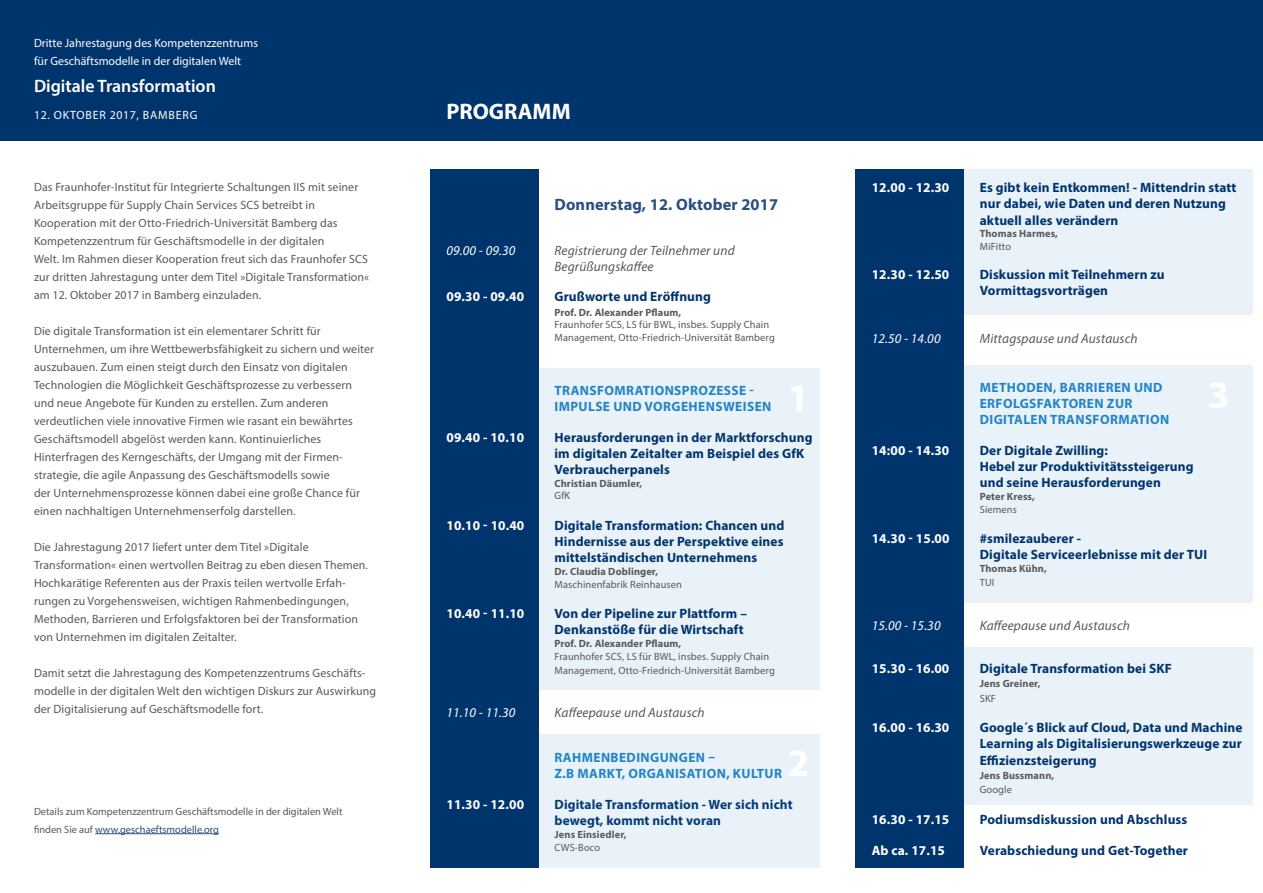
<style>
.page{position:relative;width:1263px;height:893px;background:#fff}
.page>*{position:absolute;margin:0;border:0;box-sizing:border-box;transform-origin:0 0}
.t1{font:700 39px "Myriad Pro";color:#fff}
.t2{font:700 22.5px "Myriad Pro";color:#fff}
.t3{font:600 18px "Myriad Pro";color:#fff}
.t4{font:700 16.5px "Myriad Pro";letter-spacing:.01em;color:#2a4d83}
.t5{font:700 13.5px/16.2px "Myriad Pro";letter-spacing:.01em;color:#00346d}
.t6{font:700 13.5px/16.2px "Myriad Pro";letter-spacing:.03em;color:#2484c6}
.t7{font:700 13.5px "Myriad Pro";letter-spacing:.01em;color:#fff}
.t8{font:italic 13.5px/16.2px "Myriad Pro";letter-spacing:.01em;color:#58595b}
.t9{font:italic 13.5px "Myriad Pro";letter-spacing:.01em;color:#fff}
.t10{font:12px/18px "Myriad Pro";letter-spacing:.01em;color:#58595b}
.t11{font:12px/18px "Myriad Pro";color:#fff}
.t12{font:12px "Myriad Pro";letter-spacing:.07em;color:#fff}
.t13{font:10.5px/18px "Myriad Pro";letter-spacing:.01em;color:#58595b}
.t14{font:700 10.5px "Myriad Pro";letter-spacing:.01em;color:#58595b}
.s1{color:#2a4d83}
</style>
<div class="page">
<div style="left:0;top:0;width:1263px;height:140px;background:#00346d"></div>
<hr style="left:95px;top:833px;width:124px;height:1px;background:#2a4d83">
<div style="left:430px;top:170px;width:108px;height:698px;background:#00346d"></div>
<div style="left:538px;top:368px;width:282px;height:322px;background:#e9f2f9"></div>
<div style="left:964px;top:170px;width:289px;height:145px;background:#e9f2f9"></div>
<div style="left:855px;top:170px;width:109px;height:698px;background:#00346d"></div>
<div style="left:538px;top:734px;width:282px;height:134px;background:#e9f2f9"></div>
<div style="left:964px;top:365px;width:289px;height:238px;background:#e9f2f9"></div>
<div style="left:964px;top:647px;width:289px;height:158px;background:#e9f2f9"></div>
<p class="t11" style="left:34px;top:34px;width:226px">Dritte Jahrestagung des Kompetenzzentrums für Geschäftsmodelle in der digitalen Welt</p>
<h3 class="t3" style="left:34px;top:75px;width:183px">Digitale Transformation</h3>
<p class="t12" style="left:34px;top:108px;width:165px">12. OKTOBER 2017, BAMBERG</p>
<p class="t10" style="left:34px;top:178px;width:337px">Das Fraunhofer-Institut für Integrierte Schaltungen IIS mit seiner Arbeitsgruppe für Supply Chain Services SCS betreibt in Kooperation mit der Otto-Friedrich-Universität Bamberg das Kompetenzzentrum für Geschäftsmodelle in der digitalen<br>Welt. Im Rahmen dieser Kooperation freut sich das Fraunhofer SCS zur dritten Jahrestagung unter dem Titel »Digitale Transformation« am 12. Oktober 2017 in Bamberg einzuladen.</p>
<p class="t10" style="left:34px;top:322px;width:342px">Die digitale Transformation ist ein elementarer Schritt für Unternehmen, um ihre Wettbewerbsfähigkeit zu sichern und weiter auszubauen. Zum einen steigt durch den Einsatz von digitalen Technologien die Möglichkeit Geschäftsprozesse zu verbessern und neue Angebote für Kunden zu erstellen. Zum anderen verdeutlichen viele innovative Firmen wie rasant ein bewährtes Geschäftsmodell abgelöst werden kann. Kontinuierliches Hinterfragen des Kerngeschäfts, der Umgang mit der Firmen&shy;strategie, die agile Anpassung des Geschäftsmodells sowie<br>der Unternehmensprozesse können dabei eine große Chance für einen nachhaltigen Unternehmenserfolg darstellen.</p>
<p class="t10" style="left:34px;top:538px;width:336px">Die Jahrestagung 2017 liefert unter dem Titel »Digitale Transformation« einen wertvollen Beitrag zu eben diesen Themen.<br>Hochkarätige Referenten aus der Praxis teilen wertvolle Erfah&shy;rungen zu Vorgehensweisen, wichtigen Rahmenbedingungen, Methoden, Barrieren und Erfolgsfaktoren bei der Transformation von Unternehmen im digitalen Zeitalter.</p>
<p class="t10" style="left:34px;top:664px;width:344px">Damit setzt die Jahrestagung des Kompetenzzentrums Geschäfts&shy;modelle in der digitalen Welt den wichtigen Diskurs zur Auswirkung der Digitalisierung auf Geschäftsmodelle fort.</p>
<p class="t13" style="left:34px;top:802px;width:310px">Details zum Kompetenzzentrum Geschäftsmodelle in der digitalen Welt finden Sie auf <span class="s1">www.geschaeftsmodelle.org</span></p>
<h2 class="t2" style="left:446px;top:97px;width:126px">PROGRAMM</h2>
<h3 class="t4" style="left:554px;top:193px;width:225px">Donnerstag, 12. Oktober 2017</h3>
<p class="t9" style="left:446px;top:242px;width:70px">09.00 - 09.30</p>
<p class="t8" style="left:554px;top:242px;width:182px">Registrierung der Teilnehmer und<br>Begrüßungskaffee</p>
<p class="t7" style="left:446px;top:288px;width:79px">09.30 - 09.40</p>
<p class="t5" style="left:554px;top:288px;width:158px">Grußworte und Eröffnung</p>
<p class="t14" style="left:554px;top:305px;width:128px">Prof. Dr. Alexander Pflaum,</p>
<p class="t13" style="left:554px;top:318px;width:222px;line-height:12.6px">Fraunhofer SCS, LS für BWL, insbes. Supply Chain<br>Management, Otto-Friedrich-Universität Bamberg</p>
<p class="t6" style="left:554px;top:382px;width:218px">TRANSFOMRATIONSPROZESSE -<br>IMPULSE UND VORGEHENSWEISEN</p>
<h1 class="t1" style="left:787px;top:373px;width:23px">1</h1>
<p class="t7" style="left:446px;top:428px;width:79px">09.40 - 10.10</p>
<p class="t5" style="left:554px;top:429px;width:259px">Herausforderungen in der Marktforschung im digitalen Zeitalter am Beispiel des GfK<br>Verbraucherpanels</p>
<p class="t14" style="left:554px;top:476px;width:89px">Christian Däumler,</p>
<p class="t13" style="left:554px;top:487px;width:17px">GfK</p>
<p class="t7" style="left:446px;top:517px;width:79px">10.10 - 10.40</p>
<p class="t5" style="left:554px;top:517px;width:231px;text-align:justify">Digitale Transformation: Chancen und Hindernisse aus der Perspektive eines mittelständischen Unternehmens</p>
<p class="t14" style="left:554px;top:565px;width:105px">Dr. Claudia Doblinger,</p>
<p class="t13" style="left:554px;top:575px;width:129px">Maschinenfabrik Reinhausen</p>
<p class="t7" style="left:446px;top:605px;width:79px">10.40 - 11.10</p>
<p class="t5" style="left:554px;top:605px;width:194px">Von der Pipeline zur Plattform –<br>Denkanstöße für die Wirtschaft</p>
<p class="t14" style="left:554px;top:637px;width:128px">Prof. Dr. Alexander Pflaum,</p>
<p class="t13" style="left:554px;top:649px;width:222px;line-height:14.4px">Fraunhofer SCS, LS für BWL, insbes. Supply Chain<br>Management, Otto-Friedrich-Universität Bamberg</p>
<p class="t9" style="left:446px;top:704px;width:70px">11.10 - 11.30</p>
<p class="t8" style="left:554px;top:704px;width:152px">Kaffeepause und Austausch</p>
<p class="t6" style="left:554px;top:749px;width:229px">RAHMENBEDINGUNGEN –<br>Z.B MARKT, ORGANISATION, KULTUR</p>
<p class="t7" style="left:446px;top:796px;width:79px">11.30 - 12.00</p>
<p class="t5" style="left:554px;top:796px;width:240px">Digitale Transformation - Wer sich nicht bewegt, kommt nicht voran</p>
<p class="t14" style="left:554px;top:827px;width:73px">Jens Einsiedler,</p>
<p class="t13" style="left:554px;top:838px;width:47px">CWS-Boco</p>
<h1 class="t1" style="left:787px;top:738px;width:23px">2</h1>
<p class="t7" style="left:872px;top:179px;width:79px">12.00 - 12.30</p>
<p class="t5" style="left:980px;top:179px;width:258px">Es gibt kein Entkommen! - Mittendrin statt nur dabei, wie Daten und deren Nutzung aktuell alles verändern</p>
<p class="t14" style="left:980px;top:227px;width:80px">Thomas Harmes,</p>
<p class="t13" style="left:980px;top:237px;width:33px">MiFitto</p>
<p class="t7" style="left:872px;top:265px;width:79px">12.30 - 12.50</p>
<p class="t5" style="left:980px;top:265px;width:186px">Diskussion mit Teilnehmern zu<br>Vormittagsvorträgen</p>
<p class="t9" style="left:872px;top:331px;width:70px">12.50 - 14.00</p>
<p class="t8" style="left:980px;top:331px;width:159px">Mittagspause und Austausch</p>
<p class="t6" style="left:980px;top:379px;width:191px">METHODEN, BARRIEREN UND<br>ERFOLGSFAKTOREN ZUR<br>DIGITALEN TRANSFORMATION</p>
<p class="t7" style="left:872px;top:442px;width:79px">14:00 - 14.30</p>
<p class="t5" style="left:980px;top:442px;width:215px">Der Digitale Zwilling:<br>Hebel zur Produktivitätssteigerung und seine Herausforderungen</p>
<p class="t14" style="left:980px;top:490px;width:57px">Peter Kress,</p>
<p class="t13" style="left:980px;top:500px;width:39px">Siemens</p>
<p class="t7" style="left:872px;top:530px;width:79px">14.30 - 15.00</p>
<p class="t5" style="left:980px;top:530px;width:229px">#smilezauberer -<br>Digitale Serviceerlebnisse mit der TUI</p>
<p class="t14" style="left:980px;top:562px;width:68px">Thomas Kühn,</p>
<p class="t13" style="left:980px;top:574px;width:16px">TUI</p>
<p class="t9" style="left:872px;top:617px;width:70px">15.00 - 15.30</p>
<p class="t8" style="left:980px;top:617px;width:152px">Kaffeepause und Austausch</p>
<p class="t7" style="left:872px;top:659px;width:79px">15.30 - 16.00</p>
<p class="t5" style="left:980px;top:660px;width:193px">Digitale Transformation bei SKF</p>
<p class="t14" style="left:980px;top:677px;width:62px">Jens Greiner,</p>
<p class="t13" style="left:980px;top:689px;width:18px">SKF</p>
<p class="t7" style="left:872px;top:719px;width:79px">16.00 - 16.30</p>
<p class="t5" style="left:980px;top:719px;width:264px;text-align:justify">Google´s Blick auf Cloud, Data und Machine Learning als Digitalisierungswerkzeuge zur Effizienzsteigerung</p>
<p class="t14" style="left:980px;top:769px;width:76px">Jens Bussmann,</p>
<p class="t13" style="left:980px;top:781px;width:34px">Google</p>
<p class="t7" style="left:872px;top:811px;width:79px">16.30 - 17.15</p>
<p class="t5" style="left:980px;top:811px;width:209px">Podiumsdiskussion und Abschluss</p>
<p class="t7" style="left:872px;top:841px;width:75px">Ab ca. 17.15</p>
<p class="t5" style="left:980px;top:841px;width:210px">Verabschiedung und Get-Together</p>
<h1 class="t1" style="left:1208px;top:369px;width:23px">3</h1>
</div>
